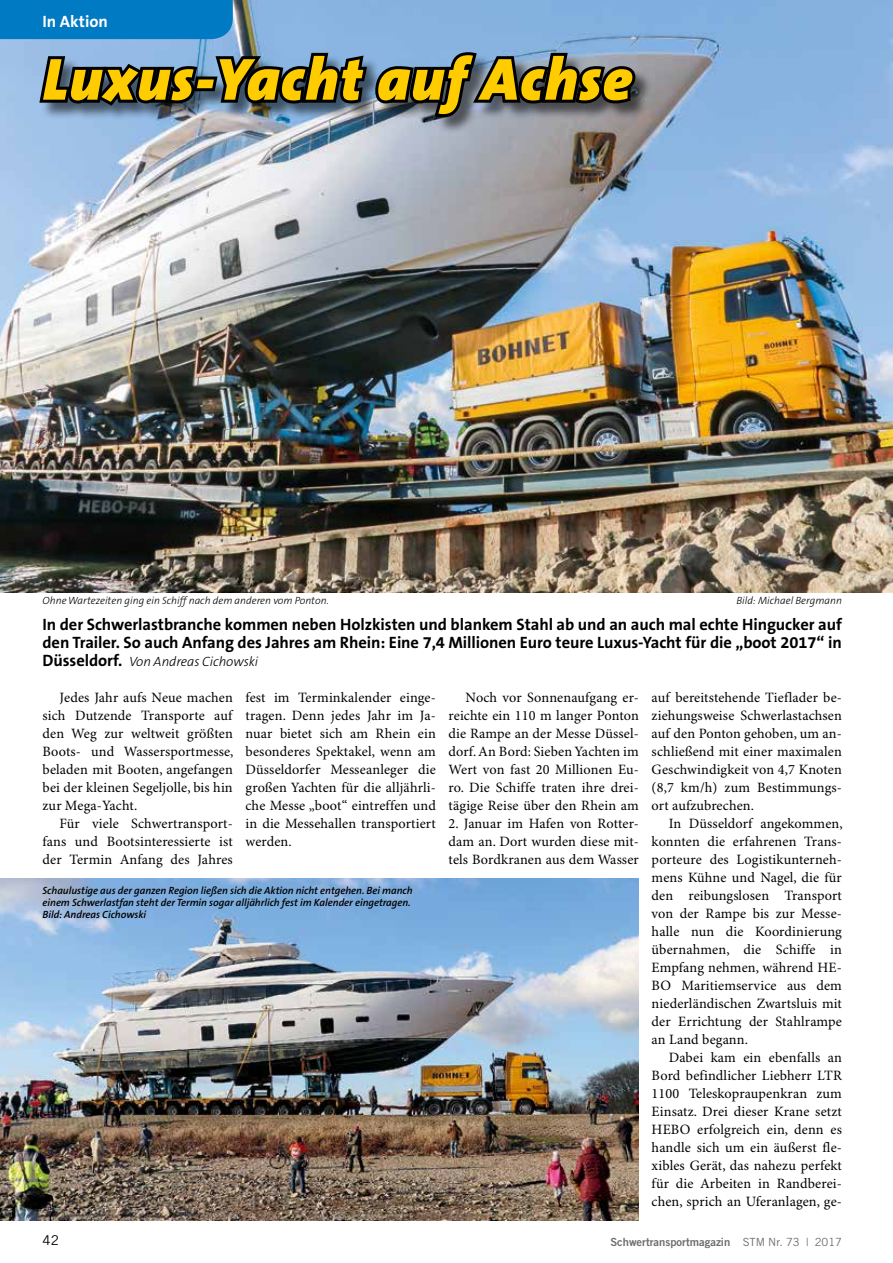
<style>
.page{position:relative;width:893px;height:1263px;background:#fff}
.page>*{position:absolute;margin:0;border:0;box-sizing:border-box;transform-origin:0 0}
.t1{font:italic 900 60px "The Sans B9";letter-spacing:.02em;color:#fc0}
.t2{font:700 16.5px/18px "The Sans B7";letter-spacing:-.005em;color:#000}
.t3{font:700 16.5px "The Sans B7";color:#fff}
.t4{font:14.25px/18px "Minion Pro";letter-spacing:.01em;color:#000;text-align:justify}
.t5{font:italic 300 13.5px "The Sans B3";letter-spacing:-.005em;color:#000}
.t6{font:13.5px "Trade Gothic";color:#000}
.t7{font:11.25px "Trade Gothic Bold Two";color:#6e6e6e}
.t8{font:italic 600 10.5px/12.3px "The Sans B6";letter-spacing:-.005em;color:#000}
.t9{font:italic 300 10.5px "The Sans B3";color:#000}
.s1{font-family:"The Sans B7";font-weight:700;font-style:normal;font-size:16.5px}
.s2{font-family:"Trade Gothic"}
</style>
<div class="page">
<img style="left:0;top:0;width:893px;height:592px">
<div style="left:0;top:0;width:233px;height:39px;background:#007ac2"></div>
<div style="left:41px;top:54px;width:611px;height:80px;background:#000;opacity:.55"></div>
<svg style="left:36px;top:48px;width:602px;height:72px;background:#4b5a6a"></svg>
<img style="left:0;top:878px;width:639px;height:342px">
<p class="t3" style="left:43px;top:13px;width:67px">In Aktion</p>
<h1 class="t1" style="left:43px;top:47px;width:591px">Luxus-Yacht auf Achse</h1>
<p class="t9" style="left:43px;top:595px;width:288px">Ohne Wartezeiten ging ein Schiff nach dem anderen vom Ponton.</p>
<p class="t9" style="left:736px;top:595px;width:107px">Bild: Michael Bergmann</p>
<p class="t2" style="left:43px;top:616px;width:801px">In der Schwerlastbranche kommen neben Holzkisten und blankem Stahl ab und an auch mal echte Hingucker auf den Trailer. So auch Anfang des Jahres am Rhein: Eine 7,4 Millionen Euro teure Luxus-Yacht für die „boot 2017“ in</p>
<p class="t5" style="left:43px;top:654px;width:217px"><span class="s1">Düsseldorf.</span> Von Andreas Cichowski</p>
<p class="t4" style="left:43px;top:689px;width:193px;text-indent:17px">Jedes Jahr aufs Neue machen sich Dutzende Transporte auf den Weg zur weltweit größten Boots- und Wassersportmesse, beladen mit Booten, angefangen bei der kleinen Segeljolle, bis hin zur Mega-Yacht.</p>
<p class="t4" style="left:43px;top:815px;width:192px;text-indent:17px">Für viele Schwertransport&shy;fans und Bootsinteressierte ist der Termin Anfang des Jahres</p>
<p class="t4" style="left:246px;top:689px;width:192px">fest im Terminkalender einge&shy;tragen. Denn jedes Jahr im Ja&shy;nuar bietet sich am Rhein ein besonderes Spektakel, wenn am Düsseldorfer Messeanleger die großen Yachten für die alljährli&shy;che Messe „boot“ eintreffen und in die Messehallen transportiert werden.</p>
<p class="t4" style="left:449px;top:689px;width:192px;text-indent:17px">Noch vor Sonnenaufgang er&shy;reichte ein 110 m langer Ponton die Rampe an der Messe Düssel&shy;dorf. An Bord: Sieben Yachten im Wert von fast 20 Millionen Eu&shy;ro. Die Schiffe traten ihre drei&shy;tägige Reise über den Rhein am</p>
<p class="t4" style="left:449px;top:815px;width:192px">2. Januar im Hafen von Rotter&shy;dam an. Dort wurden diese mit&shy;tels Bordkranen aus dem Wasser</p>
<p class="t8" style="left:43px;top:884px;width:372px">Schaulustige aus der ganzen Region ließen sich die Aktion nicht entgehen. Bei manch einem Schwerlastfan steht der Termin sogar alljährlich fest im Kalender eingetragen.<br>Bild: Andreas Cichowski</p>
<p class="t4" style="left:652px;top:689px;width:192px">auf bereitstehende Tieflader be&shy;ziehungsweise Schwerlastachsen auf den Ponton gehoben, um an&shy;schließend mit einer maximalen Geschwindigkeit von 4,7 Knoten (8,7 km/h) zum Bestimmungs&shy;ort aufzubrechen.</p>
<p class="t4" style="left:652px;top:815px;width:193px;text-indent:17px">In Düsseldorf angekommen, konnten die erfahrenen Trans&shy;porteure des Logistikunterneh&shy;mens Kühne und Nagel, die für den reibungslosen Transport von der Rampe bis zur Messe&shy;halle nun die Koordinierung übernahmen, die Schiffe in Empfang nehmen, während HE-BO Maritiemservice aus dem niederländischen Zwartsluis mit der Errichtung der Stahlrampe an Land begann.</p>
<p class="t4" style="left:652px;top:1049px;width:192px;text-indent:17px">Dabei kam ein ebenfalls an Bord befindlicher Liebherr LTR 1100 Teleskopraupenkran zum Einsatz. Drei dieser Krane setzt HEBO erfolgreich ein, denn es handle sich um ein äußerst fle&shy;xibles Gerät, das nahezu perfekt für die Arbeiten in Randberei&shy;chen, sprich an Uferanlagen, ge-</p>
<p class="t6" style="left:43px;top:1232px;width:18px">42</p>
<p class="t7" style="left:610px;top:1235px;width:233px">Schwertransportmagazin <span class="s2">STM Nr. 73 | 2017</span></p>
</div>
